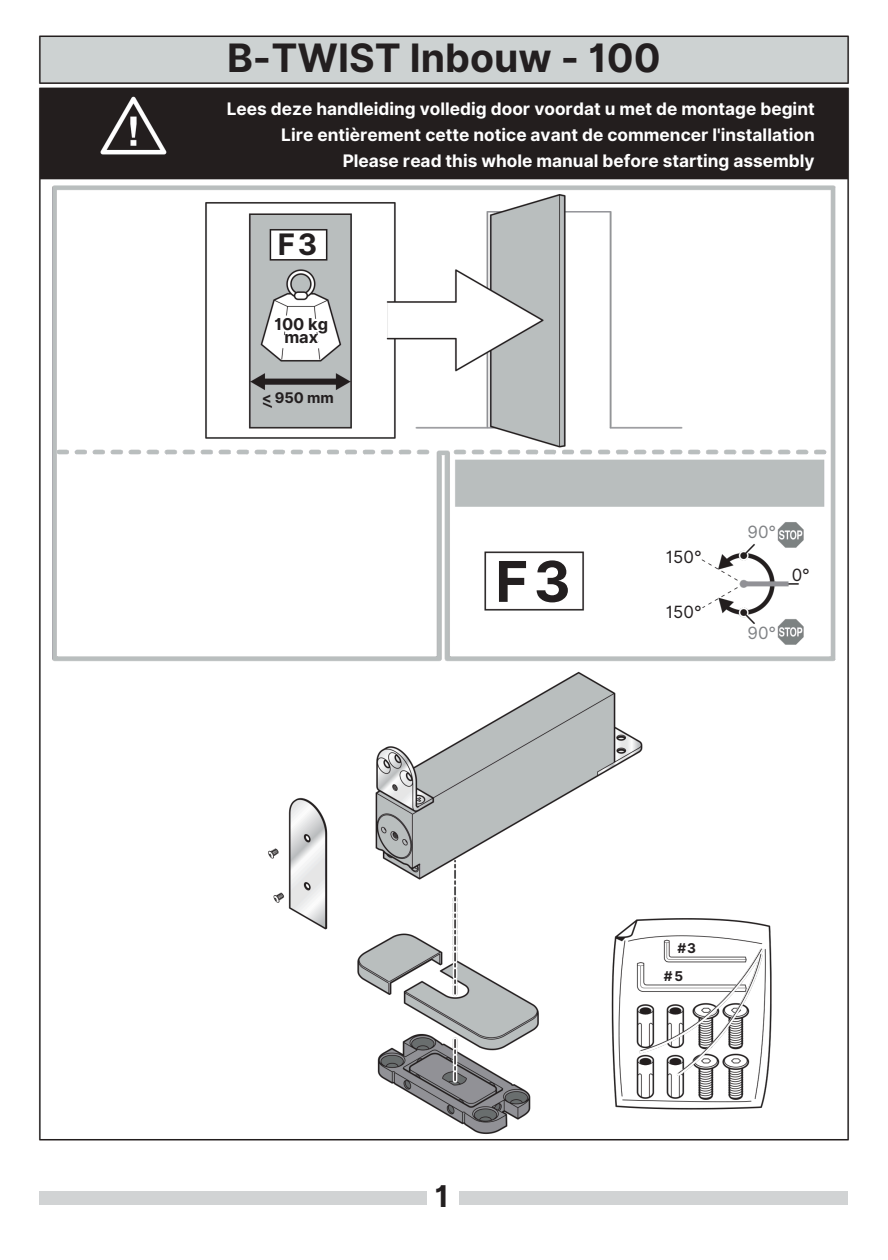
<style>
.page{position:relative;width:888px;height:1260px;background:#fff}
.page>*{position:absolute;margin:0;border:0;box-sizing:border-box;transform-origin:0 0}
.t1{font:700 56.25px "Inter";color:#231f20}
.t2{font:700 39.15px "Inter";color:#231f20}
.t3{font:700 30px "Inter";color:#231f20}
.t4{font:700 29.55px "Inter";color:#231f20}
.t5{font:700 17.25px/25.8px "Inter";color:#fff;text-align:right}
.t6{font:16.8px "Inter";letter-spacing:-.005em;color:#231f20}
.t7{font:16.8px "Inter";color:#808285}
.t8{font:700 16.35px/13.5px "Inter";letter-spacing:-.005em;color:#231f20;text-align:center}
.t9{font:700 14.7px "Inter";color:#231f20}
.t10{font:700 13.5px "Inter";color:#231f20}
</style>
<div class="page">
<div style="left:39px;top:1191px;width:808px;height:13px;background:#d1d3d4"></div>
<div style="left:428px;top:1182px;width:31px;height:32px;background:#fff"></div>
<img style="left:39px;top:35px;width:810px;height:1106px">
<p class="t2" style="left:227px;top:35px;width:435px">B-TWIST Inbouw - 100</p>
<p class="t5" style="left:227px;top:96px;width:589px">Lees deze handleiding volledig door voordat u met de montage begint<br>Lire entièrement cette notice avant de commencer l'installation<br>Please read this whole manual before starting assembly</p>
<h5 class="t4" style="left:278px;top:227px;width:41px">F3</h5>
<h5 class="t8" style="left:274px;top:317px;width:55px">100 kg max</h5>
<h5 class="t9" style="left:262px;top:389px;width:74px">&lt; 950 mm</h5>
<h1 class="t1" style="left:495px;top:548px;width:77px">F3</h1>
<h4 class="t6" style="left:666px;top:547px;width:37px">150°</h4>
<p class="t6" style="left:666px;top:602px;width:37px">150°</p>
<h3 class="t7" style="left:747px;top:522px;width:30px">90°</h3>
<p class="t6" style="left:791px;top:564px;width:20px">0°</p>
<h4 class="t7" style="left:747px;top:623px;width:30px">90°</h4>
<h2 class="t3" style="left:435px;top:1179px;width:16px">1</h2>
<h5 class="t10" style="left:677px;top:940px;width:20px">#3</h5>
<h5 class="t10" style="left:664px;top:968px;width:21px">#5</h5>
</div>
